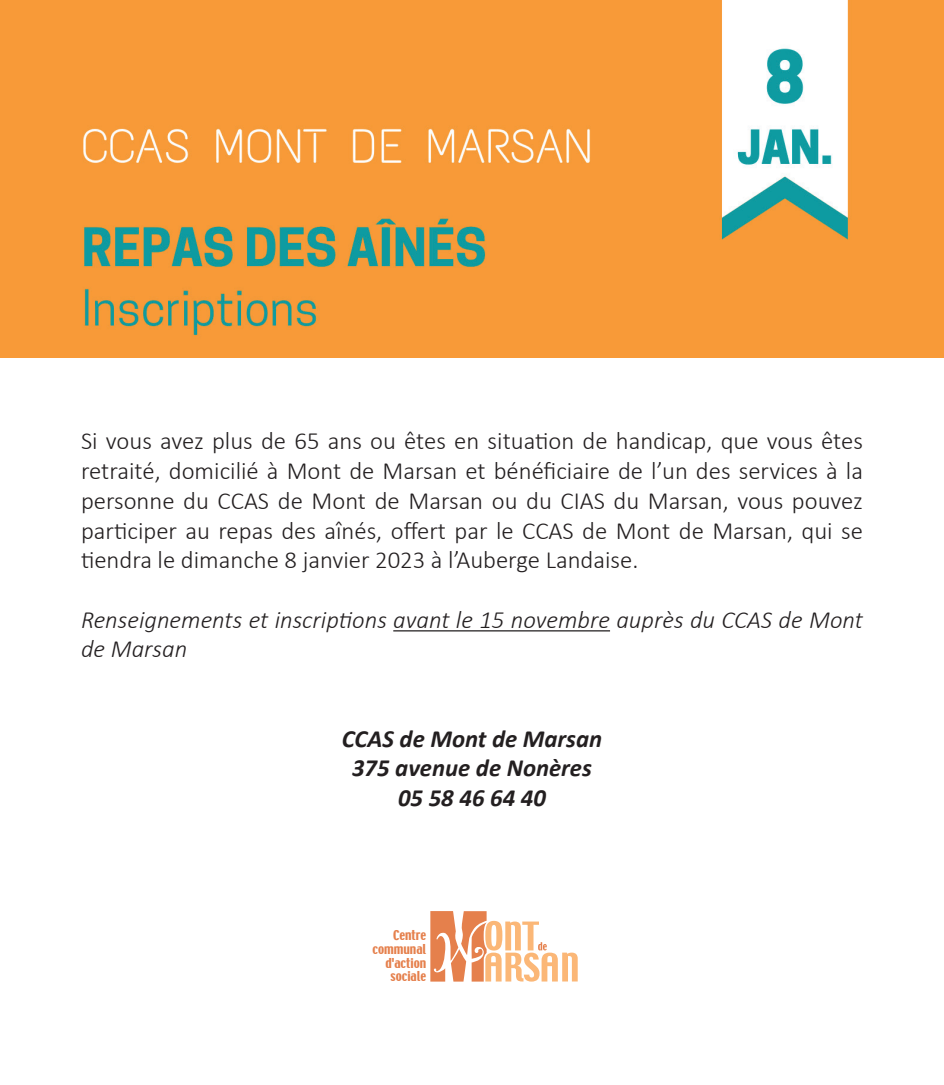
<style>
.page{position:relative;width:944px;height:1085px;background:#fff}
.page>*{position:absolute;margin:0;border:0;box-sizing:border-box;transform-origin:0 0}
.t1{font:300 24.75px/29.7px "Calibri";color:#231f20;text-align:justify}
.t2{font:italic 300 24.75px/29.7px "Calibri";color:#231f20}
.t3{font:italic 700 24.75px "Calibri";color:#231f20}
.t4{font:12.15px/14px "Techno";color:#e5804c;text-align:right;scale:1.07 1}
</style>
<div class="page">
<hr style="left:393px;top:630px;width:217px;height:1px;background:#231f20">
<svg style="left:430px;top:911px;width:148px;height:71px"></svg>
<img style="left:0;top:0;width:944px;height:357px">
<p class="t1" style="left:81px;top:426px;width:783px">Si vous avez plus de 65 ans ou êtes en situation de handicap, que vous êtes retraité, domicilié à Mont de Marsan et bénéficiaire de l’un des services à la personne du CCAS de Mont de Marsan ou du CIAS du Marsan, vous pouvez participer au repas des aînés, offert par le CCAS de Mont de Marsan, qui se tiendra le dimanche 8 janvier 2023 à l’Auberge Landaise.</p>
<p class="t2" style="left:81px;top:604px;width:783px">Renseignements et inscriptions avant le 15 novembre auprès du CCAS de Mont de Marsan</p>
<p class="t3" style="left:342px;top:720px;width:262px">CCAS de Mont de Marsan</p>
<p class="t3" style="left:352px;top:750px;width:241px">375 avenue de Nonères</p>
<p class="t3" style="left:398px;top:780px;width:149px">05 58 46 64 40</p>
<p class="t4" style="left:373px;top:928px;width:52px">Centre communal d'action sociale</p>
</div>
